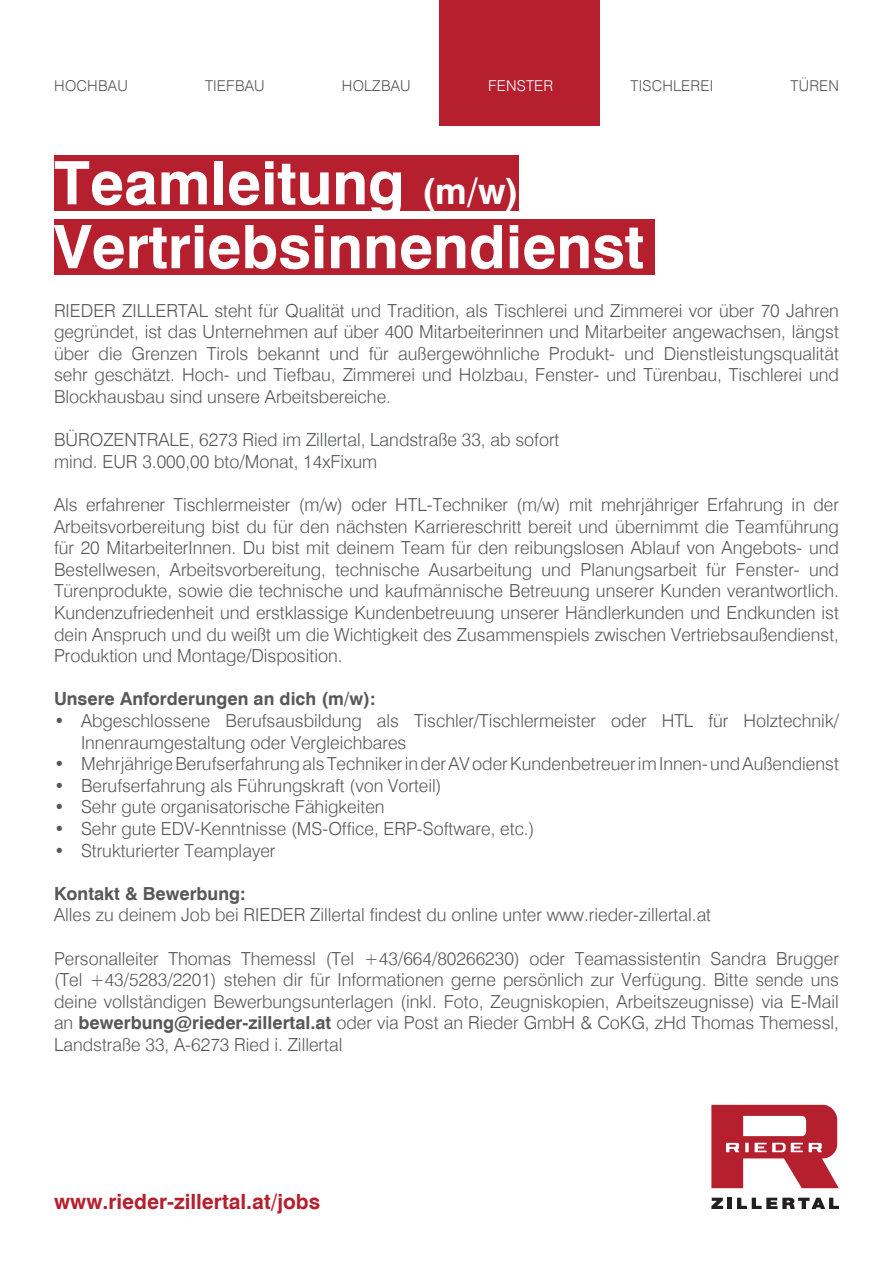
<style>
.page{position:relative;width:893px;height:1263px;background:#fff}
.page>*{position:absolute;margin:0;border:0;box-sizing:border-box;transform-origin:0 0}
.t1{font:700 60px "Swiss 721 BT";color:#fff}
.t2{font:700 21px "Swiss 721 BT";color:#b61f2d}
.t3{font:300 18px/21.6px "Swiss 721 BT";color:#57585a;text-align:justify}
.t4{font:700 18px "Swiss 721 BT";color:#57585a}
.t5{font:300 15px "Swiss 721 BT";letter-spacing:.015em;color:#57585a}
.t6{font:300 15px "Swiss 721 BT";letter-spacing:.015em;color:#fff}
.s1{font-size:36px}
.s2{font-weight:700}
</style>
<div class="page">
<div style="left:439px;top:0;width:160px;height:126px;background:#b61f2d"></div>
<div style="left:54px;top:155px;width:465px;height:55px;background:#b61f2d"></div>
<div style="left:54px;top:219px;width:601px;height:55px;background:#b61f2d"></div>
<svg style="left:711px;top:1105px;width:128px;height:83px"></svg>
<svg style="left:711px;top:1198px;width:12px;height:11px"></svg>
<hr style="left:728px;top:1198px;width:4px;height:11px;background:#231f20">
<svg style="left:737px;top:1198px;width:102px;height:11px"></svg>
<p class="t5" style="left:54px;top:77px;width:75px">HOCHBAU</p>
<p class="t5" style="left:205px;top:77px;width:61px">TIEFBAU</p>
<p class="t5" style="left:342px;top:77px;width:70px">HOLZBAU</p>
<p class="t6" style="left:488px;top:77px;width:67px">FENSTER</p>
<p class="t5" style="left:630px;top:77px;width:84px">TISCHLEREI</p>
<p class="t5" style="left:790px;top:77px;width:50px">TÜREN</p>
<p class="t1" style="left:54px;top:147px;width:466px">Teamleitung <span class="s1">(m/w)</span></p>
<p class="t1" style="left:54px;top:210px;width:591px">Vertriebsinnendienst</p>
<p class="t3" style="left:54px;top:299px;width:786px">RIEDER ZILLERTAL steht für Qualität und Tradition, als Tischlerei und Zimmerei vor über 70 Jahren gegründet, ist das Unternehmen auf über 400 Mitarbeiterinnen und Mitarbeiter angewachsen, längst über die Grenzen Tirols bekannt und für außergewöhnliche Produkt- und Dienstleistungsqualität sehr geschätzt. Hoch- und Tiefbau, Zimmerei und Holzbau, Fenster- und Türenbau, Tischlerei und Blockhausbau sind unsere Arbeitsbereiche.</p>
<p class="t3" style="left:54px;top:429px;width:507px">BÜROZENTRALE, 6273 Ried im Zillertal, Landstraße 33, ab sofort mind. EUR 3.000,00 bto/Monat, 14xFixum</p>
<p class="t3" style="left:54px;top:494px;width:786px">Als erfahrener Tischlermeister (m/w) oder HTL-Techniker (m/w) mit mehrjähriger Erfahrung in der Arbeitsvorbereitung bist du für den nächsten Karriereschritt bereit und übernimmt die Teamführung für 20 MitarbeiterInnen. Du bist mit deinem Team für den reibungslosen Ablauf von Angebots- und Bestellwesen, Arbeitsvorbereitung, technische Ausarbeitung und Planungsarbeit für Fenster- und Türenprodukte, sowie die technische und kaufmännische Betreuung unserer Kunden verantwortlich.<br>Kundenzufriedenheit und erstklassige Kundenbetreuung unserer Händlerkunden und Endkunden ist dein Anspruch und du weißt um die Wichtigkeit des Zusammenspiels zwischen Vertriebsaußendienst, Produktion und Montage/Disposition.</p>
<p class="t4" style="left:54px;top:688px;width:323px">Unsere Anforderungen an dich (m/w):</p>
<p class="t3" style="left:81px;top:710px;width:759px;text-indent:-27px">• Abgeschlossene Berufsausbildung als Tischler/Tischlermeister oder HTL für Holztechnik/<br>Innenraumgestaltung oder Vergleichbares</p>
<p class="t3" style="left:54px;top:753px;width:786px">• Mehrjährige Berufserfahrung als Techniker in der AV oder Kundenbetreuer im Innen- und Außendienst</p>
<p class="t3" style="left:54px;top:774px;width:389px">• Berufserfahrung als Führungskraft (von Vorteil)</p>
<p class="t3" style="left:54px;top:796px;width:332px">• Sehr gute organisatorische Fähigkeiten</p>
<p class="t3" style="left:54px;top:818px;width:482px">• Sehr gute EDV-Kenntnisse (MS-Office, ERP-Software, etc.)</p>
<p class="t3" style="left:54px;top:839px;width:223px">• Strukturierter Teamplayer</p>
<p class="t3" style="left:54px;top:882px;width:659px"><span class="s2">Kontakt &amp; Bewerbung:<br></span>Alles zu deinem Job bei RIEDER Zillertal findest du online unter www.rieder-zillertal.at</p>
<p class="t3" style="left:54px;top:947px;width:786px">Personalleiter Thomas Themessl (Tel +43/664/80266230) oder Teamassistentin Sandra Brugger (Tel +43/5283/2201) stehen dir für Informationen gerne persönlich zur Verfügung. Bitte sende uns deine vollständigen Bewerbungsunterlagen (inkl. Foto, Zeugniskopien, Arbeitszeugnisse) via E-Mail an <span class="s2">bewerbung@rieder-zillertal.at</span> oder via Post an Rieder GmbH &amp; CoKG, zHd Thomas Themessl, Landstraße 33, A-6273 Ried i. Zillertal</p>
<p class="t2" style="left:54px;top:1188px;width:267px">www.rieder-zillertal.at/jobs</p>
</div>
